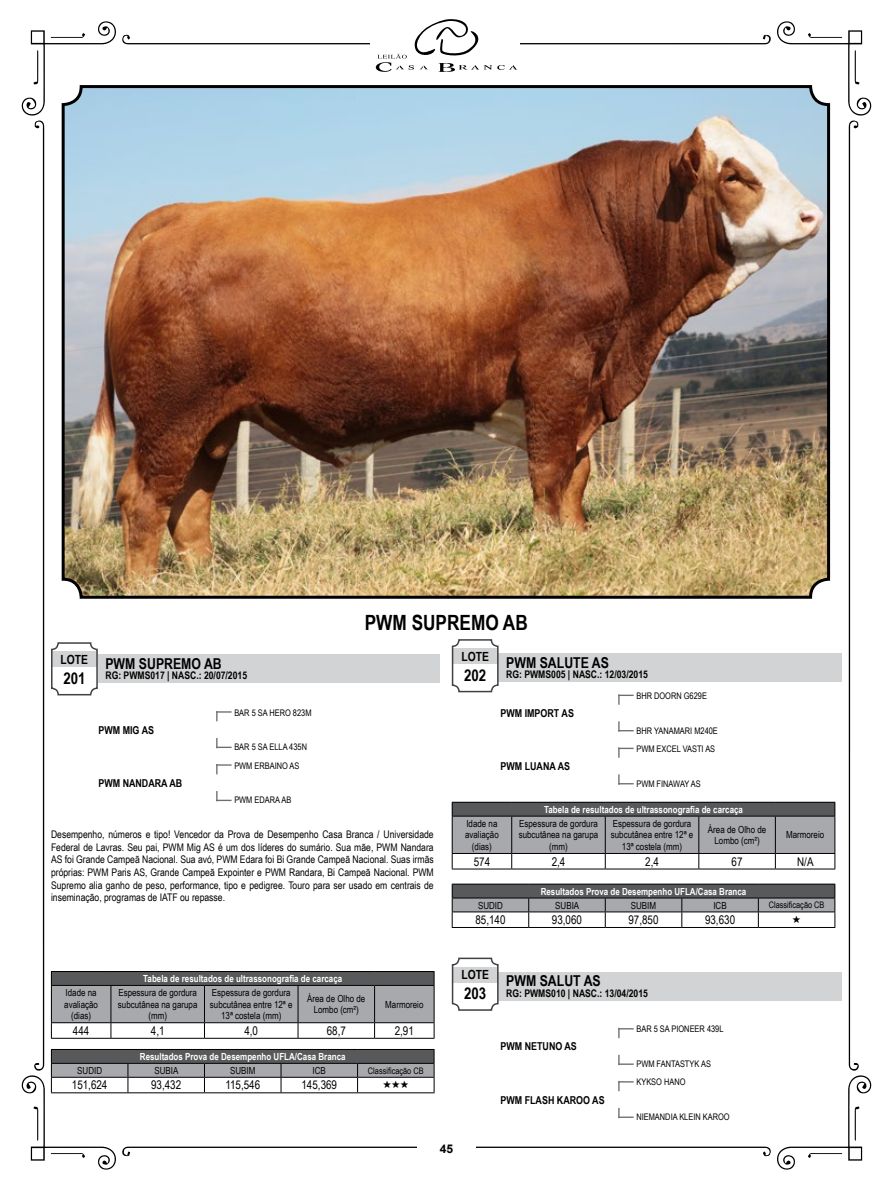
<style>
.page{position:relative;width:893px;height:1191px;background:#fff}
.page>*{position:absolute;margin:0;border:0;box-sizing:border-box;transform-origin:0 0}
.t1{font:700 21px "Arial Narrow";color:#000}
.t2{font:700 16.2px "Arial Narrow";color:#000}
.t3{font:700 15px "Arial Narrow";color:#000}
.t4{font:700 12.6px "Arial Narrow";color:#000}
.t5{font:12px "Arial Narrow";color:#000}
.t6{font:700 12px "Arial";color:#000}
.t7{font:700 10.8px "Arial Narrow";color:#000}
.t8{font:10.5px/12.6px "Arial Narrow";color:#000;text-align:justify}
.t9{font:700 10.5px "Arial Narrow";color:#000}
.t10{font:10.5px "Segoe UI Symbol";color:#000}
.t11{font:9.75px/11.7px "Arial Narrow";color:#000;text-align:center}
.t12{font:700 9.75px "Arial Narrow";color:#fff}
.t13{font:9px "Arial Narrow";color:#000}
</style>
<div class="page">
<img style="left:21px;top:19px;width:851px;height:1151px">
<p class="t4" style="left:61px;top:650px;width:29px">LOTE</p>
<h2 class="t2" style="left:63px;top:666px;width:24px">201</h2>
<h3 class="t3" style="left:105px;top:652px;width:118px">PWM SUPREMO AB</h3>
<p class="t9" style="left:105px;top:668px;width:143px">rg : PWMS017 | NASC.: 20/07/2015</p>
<p class="t7" style="left:98px;top:721px;width:57px">PWM MIG AS</p>
<p class="t7" style="left:98px;top:774px;width:85px">PWM NANDARA AB</p>
<p class="t13" style="left:234px;top:706px;width:79px">BAR 5 SA HERO 823M</p>
<p class="t13" style="left:234px;top:740px;width:74px">BAR 5 SA ELLA 435N</p>
<p class="t13" style="left:234px;top:759px;width:67px">PWM ERBAINO AS</p>
<p class="t13" style="left:234px;top:793px;width:58px">PWM EDARA AB</p>
<h1 class="t1" style="left:365px;top:606px;width:164px">PWM SUPREMO AB</h1>
<p class="t4" style="left:461px;top:647px;width:29px">LOTE</p>
<h2 class="t2" style="left:464px;top:663px;width:24px">202</h2>
<h3 class="t3" style="left:506px;top:651px;width:104px">PWM SALUTE AS</h3>
<p class="t9" style="left:506px;top:666px;width:143px">rg : PWMS005 | NASC.: 12/03/2015</p>
<p class="t7" style="left:500px;top:705px;width:75px">PWM IMPORT AS</p>
<p class="t7" style="left:500px;top:758px;width:71px">PWM LUANA AS</p>
<p class="t13" style="left:636px;top:689px;width:72px">BHR DOORN G629E</p>
<p class="t13" style="left:636px;top:724px;width:83px">BHR YANAMARI M240E</p>
<p class="t13" style="left:636px;top:742px;width:80px">PWM EXCEL VASTI AS</p>
<p class="t13" style="left:636px;top:777px;width:66px">PWM FINAWAY AS</p>
<p class="t12" style="left:544px;top:802px;width:200px">Tabela de resultados de ultrassonografia de carcaça</p>
<p class="t8" style="left:51px;top:828px;width:384px">Desempenho, números e tipo! Vencedor da Prova de Desempenho Casa Branca / Universidade Federal de Lavras. Seu pai, PWM Mig AS é um dos líderes do sumário. Sua mãe, PWM Nandara AS foi Grande Campeã Nacional. Sua avó, PWM Edara foi Bi Grande Campeã Nacional. Suas irmãs próprias: PWM Paris AS, Grande Campeã Expointer e PWM Randara, Bi Campeã Nacional. PWM Supremo alia ganho de peso, performance, tipo e pedigree. Touro para ser usado em centrais de inseminação, programas de IATF ou repasse.</p>
<p class="t11" style="left:465px;top:817px;width:35px">Idade na avaliação (dias)</p>
<p class="t11" style="left:519px;top:817px;width:81px">Espessura de gordura subcutânea na garupa (mm)</p>
<p class="t11" style="left:611px;top:817px;width:84px">Espessura de gordura subcutânea entre 12ª e<br>13ª costela (mm)</p>
<p class="t11" style="left:708px;top:823px;width:60px">Área de Olho de<br>Lombo (cm²)</p>
<p class="t11" style="left:786px;top:828px;width:40px">Marmoreio</p>
<p class="t5" style="left:474px;top:852px;width:18px">574</p>
<p class="t5" style="left:552px;top:852px;width:15px">2,4</p>
<p class="t5" style="left:645px;top:852px;width:15px">2,4</p>
<p class="t5" style="left:732px;top:852px;width:12px">67</p>
<p class="t5" style="left:797px;top:852px;width:18px">N/A</p>
<p class="t12" style="left:541px;top:883px;width:207px">Resultados Prova de Desempenho UFLA/Casa Branca</p>
<p class="t11" style="left:478px;top:899px;width:26px">SUDID</p>
<p class="t11" style="left:555px;top:899px;width:25px">SUBIA</p>
<p class="t11" style="left:631px;top:899px;width:27px">SUBIM</p>
<p class="t11" style="left:713px;top:899px;width:15px">ICB</p>
<p class="t13" style="left:769px;top:898px;width:57px">Classificação CB</p>
<p class="t5" style="left:475px;top:911px;width:32px">85,140</p>
<p class="t5" style="left:552px;top:911px;width:32px">93,060</p>
<p class="t5" style="left:628px;top:911px;width:32px">97,850</p>
<p class="t5" style="left:705px;top:911px;width:32px">93,630</p>
<p class="t12" style="left:143px;top:971px;width:200px">Tabela de resultados de ultrassonografia de carcaça</p>
<p class="t11" style="left:64px;top:986px;width:35px">Idade na avaliação (dias)</p>
<p class="t11" style="left:118px;top:986px;width:81px">Espessura de gordura subcutânea na garupa (mm)</p>
<p class="t11" style="left:210px;top:986px;width:84px">Espessura de gordura subcutânea entre 12ª e<br>13ª costela (mm)</p>
<p class="t11" style="left:307px;top:992px;width:60px">Área de Olho de<br>Lombo (cm²)</p>
<p class="t11" style="left:385px;top:998px;width:40px">Marmoreio</p>
<p class="t5" style="left:73px;top:1021px;width:18px">444</p>
<p class="t5" style="left:151px;top:1021px;width:15px">4,1</p>
<p class="t5" style="left:244px;top:1021px;width:15px">4,0</p>
<p class="t5" style="left:327px;top:1021px;width:21px">68,7</p>
<p class="t5" style="left:395px;top:1021px;width:21px">2,91</p>
<p class="t12" style="left:140px;top:1049px;width:207px">Resultados Prova de Desempenho UFLA/Casa Branca</p>
<p class="t11" style="left:77px;top:1064px;width:26px">SUDID</p>
<p class="t11" style="left:154px;top:1064px;width:25px">SUBIA</p>
<p class="t11" style="left:230px;top:1064px;width:27px">SUBIM</p>
<p class="t11" style="left:313px;top:1064px;width:15px">ICB</p>
<p class="t13" style="left:368px;top:1063px;width:57px">Classificação CB</p>
<p class="t5" style="left:72px;top:1076px;width:37px">151,624</p>
<p class="t5" style="left:151px;top:1076px;width:32px">93,432</p>
<p class="t5" style="left:225px;top:1076px;width:36px">115,546</p>
<p class="t5" style="left:301px;top:1076px;width:37px">145,369</p>
<p class="t10" style="left:383px;top:1076px;width:28px">★★★</p>
<p class="t4" style="left:461px;top:965px;width:29px">LOTE</p>
<h2 class="t2" style="left:464px;top:981px;width:24px">203</h2>
<p class="t6" style="left:440px;top:1141px;width:15px">45</p>
<h3 class="t3" style="left:506px;top:969px;width:96px">PWM SALUT AS</h3>
<p class="t9" style="left:506px;top:985px;width:143px">rg : PWMS010 | NASC.: 13/04/2015</p>
<p class="t7" style="left:500px;top:1038px;width:78px">PWM NETUNO AS</p>
<p class="t7" style="left:500px;top:1091px;width:106px">PWM FLASH KAROO AS</p>
<p class="t13" style="left:636px;top:1022px;width:89px">BAR 5 SA PIONEER 439L</p>
<p class="t13" style="left:636px;top:1057px;width:76px">PWM FANTASTYK AS</p>
<p class="t13" style="left:636px;top:1075px;width:51px">KYKSO HANO</p>
<p class="t13" style="left:636px;top:1110px;width:95px">NIEMANDIA KLEIN KAROO</p>
</div>
